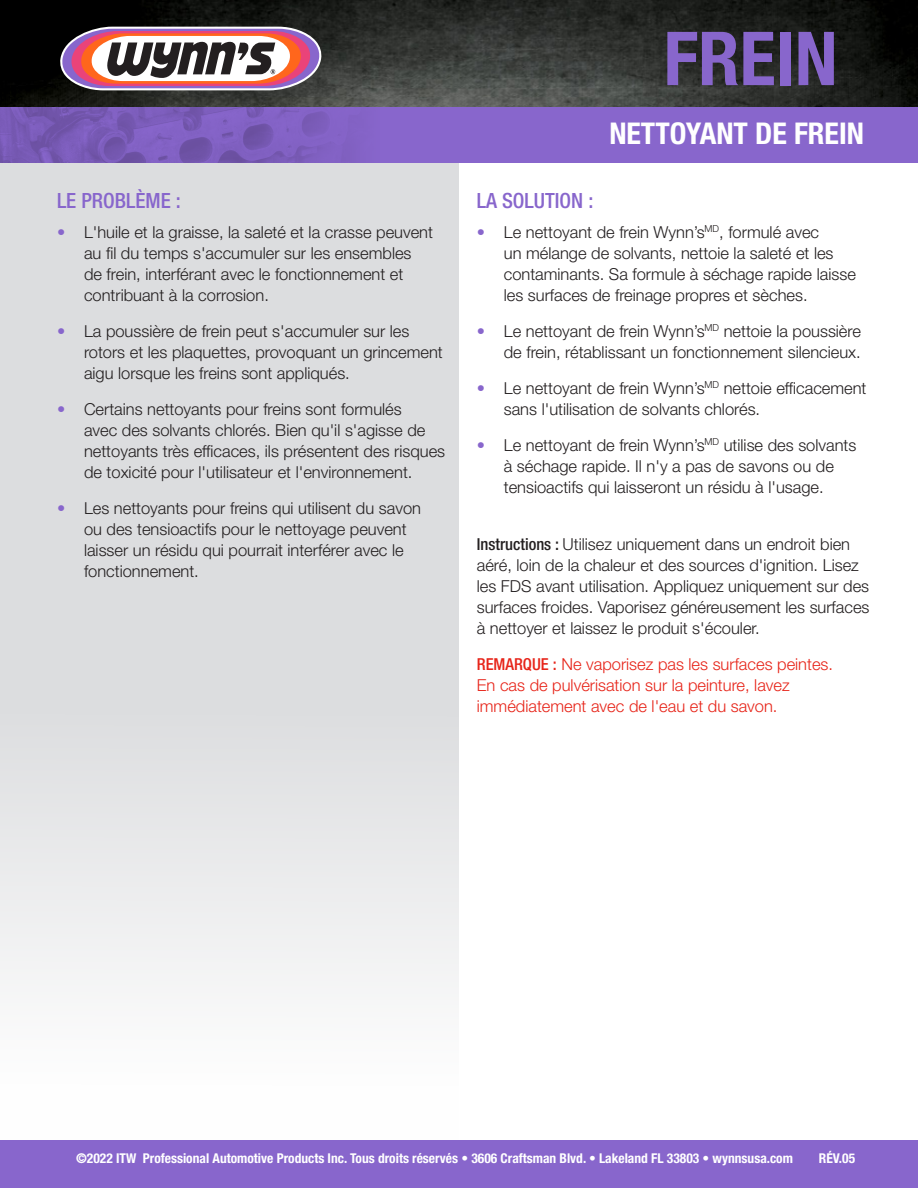
<style>
.page{position:relative;width:918px;height:1188px;background:#fff}
.page>*{position:absolute;margin:0;border:0;box-sizing:border-box;transform-origin:0 0}
.t1{font:700 condensed 74.55px "Helvetica Neue LT Std";color:#86c}
.t2{font:700 condensed 30px "Helvetica Neue LT Std";color:#fff}
.t3{font:500 condensed 21px "Helvetica Neue LT Std";color:#86c}
.t4{font:300 16.5px/21px "Helvetica Neue LT Std";color:#231f20}
.t5{font:300 16.5px/21px "Helvetica Neue LT Std";color:#e72419}
.t6{font:700 condensed 13.5px "Helvetica Neue LT Std";color:#fff}
.s1{color:#86c}
.s2{font-weight:500;font-stretch:condensed}
</style>
<div class="page">
<div style="left:0;top:163px;width:459px;height:977px;background:linear-gradient(to bottom,#d3d4d7,#f6f6f7)"></div>
<div style="left:0;top:1140px;width:918px;height:48px;background:#86c"></div>
<img style="left:0;top:0;width:918px;height:108px">
<div style="left:0;top:108px;width:918px;height:55px;background:#86c"></div>
<img style="left:0;top:108px;width:352px;height:55px">
<svg style="left:59px;top:27px;width:263px;height:63px"></svg>
<p class="t3" style="left:57px;top:188px;width:125px">LE PROBLÈME :</p>
<p class="t4" style="left:84px;top:221px;width:351px;text-indent:-27px"><span class="s1">•</span> L'huile et la graisse, la saleté et la crasse peuvent au fil du temps s'accumuler sur les ensembles de frein, interférant avec le fonctionnement et contribuant à la corrosion.</p>
<p class="t4" style="left:84px;top:320px;width:360px;text-indent:-27px"><span class="s1">•</span> La poussière de frein peut s'accumuler sur les rotors et les plaquettes, provoquant un grincement aigu lorsque les freins sont appliqués.</p>
<p class="t4" style="left:84px;top:398px;width:363px;text-indent:-27px"><span class="s1">•</span> Certains nettoyants pour freins sont formulés<br>avec des solvants chlorés. Bien qu'il s'agisse de nettoyants très efficaces, ils présentent des risques de toxicité pour l'utilisateur et l'environnement.</p>
<p class="t4" style="left:84px;top:497px;width:339px;text-indent:-27px"><span class="s1">•</span> Les nettoyants pour freins qui utilisent du savon ou des tensioactifs pour le nettoyage peuvent laisser un résidu qui pourrait interférer avec le fonctionnement.</p>
<h1 class="t1" style="left:664px;top:14px;width:175px">FREIN</h1>
<p class="t2" style="left:609px;top:116px;width:256px">NETTOYANT DE FREIN</p>
<p class="t3" style="left:477px;top:188px;width:118px">LA SOLUTION :</p>
<p class="t4" style="left:504px;top:221px;width:354px;text-indent:-27px"><span class="s1">•</span> Le nettoyant de frein Wynn’s<sup>MD</sup>, formulé avec<br>un mélange de solvants, nettoie la saleté et les contaminants. Sa formule à séchage rapide laisse les surfaces de freinage propres et sèches.</p>
<p class="t4" style="left:477px;top:320px;width:386px;text-align:right"><span class="s1">•</span> Le nettoyant de frein Wynn’s<sup>MD</sup> nettoie la poussière de frein, rétablissant un fonctionnement silencieux.</p>
<p class="t4" style="left:504px;top:377px;width:364px;text-indent:-27px"><span class="s1">•</span> Le nettoyant de frein Wynn’s<sup>MD</sup> nettoie efficacement sans l'utilisation de solvants chlorés.</p>
<p class="t4" style="left:477px;top:434px;width:381px;text-align:center"><span class="s1">•</span> Le nettoyant de frein Wynn’s<sup>MD</sup> utilise des solvants à séchage rapide. Il n'y a pas de savons ou de tensioactifs qui laisseront un résidu à l'usage.</p>
<p class="t4" style="left:477px;top:533px;width:394px"><span class="s2">Instructions :</span> Utilisez uniquement dans un endroit bien aéré, loin de la chaleur et des sources d'ignition. Lisez les FDS avant utilisation. Appliquez uniquement sur des surfaces froides. Vaporisez généreusement les surfaces à nettoyer et laissez le produit s'écouler.</p>
<p class="t5" style="left:477px;top:653px;width:358px"><span class="s2">REMARQUE :</span> Ne vaporisez pas les surfaces peintes.<br>En cas de pulvérisation sur la peinture, lavez immédiatement avec de l'eau et du savon.</p>
<p class="t6" style="left:76px;top:1150px;width:718px">©2022 ITW Professional Automotive Products Inc. Tous droits réservés • 3606 Craftsman Blvd. • Lakeland FL 33803 • wynnsusa.com</p>
<p class="t6" style="left:819px;top:1150px;width:38px">RÉV.05</p>
</div>
